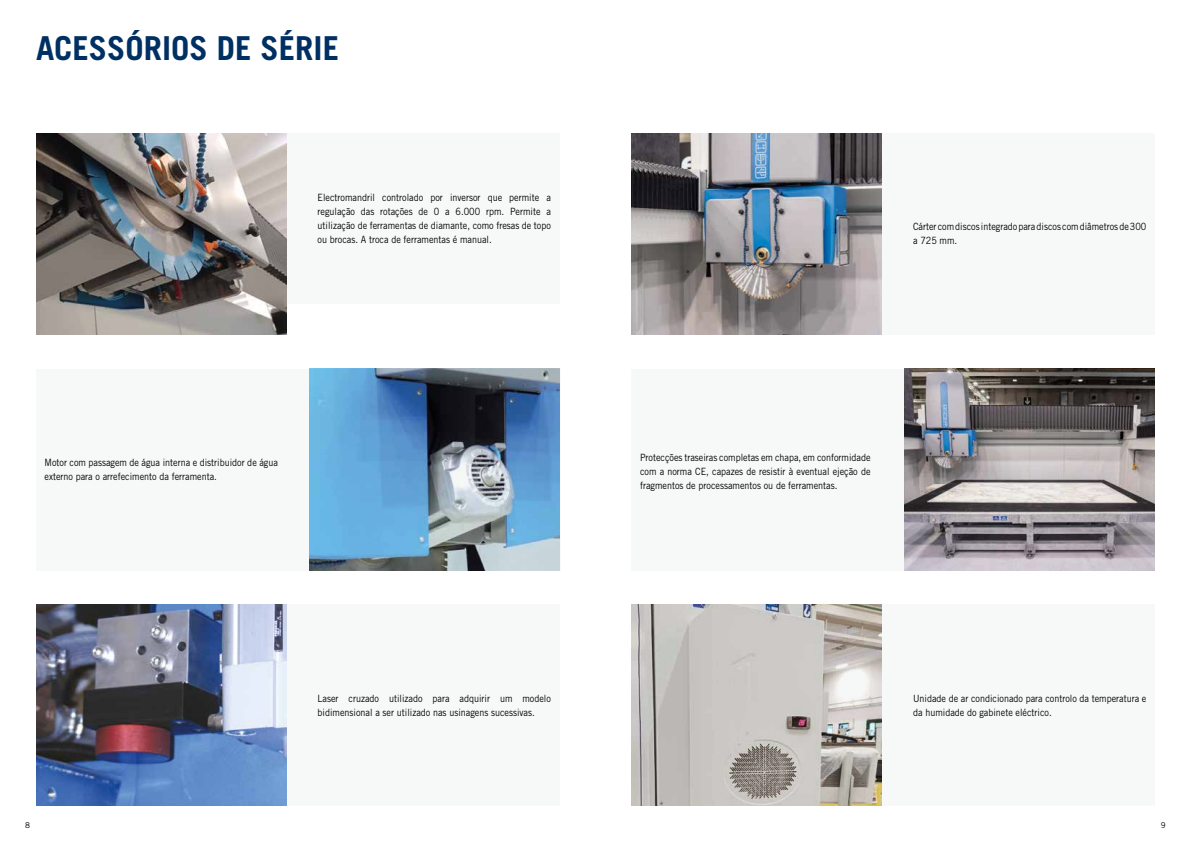
<style>
.page{position:relative;width:1191px;height:842px;background:#fff}
.page>*{position:absolute;margin:0;border:0;box-sizing:border-box;transform-origin:0 0}
.t1{font:700 33px "Trade Gothic LT Std";color:#003063}
.t2{font:10px/14px "Trade Gothic LT Std";color:#000;scale:.9 1}
.t3{font:8px "Trade Gothic LT Std";color:#000}
</style>
<div class="page">
<div style="left:36px;top:133px;width:523px;height:170px;background:#f7f9f9"></div>
<div style="left:36px;top:369px;width:524px;height:201px;background:#f7f9f9"></div>
<div style="left:631px;top:369px;width:524px;height:201px;background:#f7f9f9"></div>
<div style="left:631px;top:605px;width:524px;height:201px;background:#f7f9f9"></div>
<div style="left:631px;top:133px;width:524px;height:201px;background:#f7f9f9"></div>
<div style="left:37px;top:604px;width:523px;height:202px;background:#f7f9f9"></div>
<img style="left:36px;top:133px;width:250px;height:201px">
<img style="left:37px;top:604px;width:249px;height:202px">
<img style="left:631px;top:605px;width:251px;height:201px">
<img style="left:631px;top:133px;width:251px;height:201px">
<img style="left:309px;top:369px;width:250px;height:201px">
<img style="left:904px;top:369px;width:251px;height:201px">
<h1 class="t1" style="left:36px;top:28px;width:305px">ACESSÓRIOS DE SÉRIE</h1>
<p class="t2" style="left:317px;top:190px;width:261px;text-align:justify">Electromandril controlado por inversor que permite a regulação das rotações de 0 a 6.000 rpm. Permite a utilização de ferramentas de diamante, como fresas de topo ou brocas. A troca de ferramentas é manual.</p>
<p class="t2" style="left:45px;top:455px;width:261px">Motor com passagem de água interna e distribuidor de água externo para o arrefecimento da ferramenta.</p>
<p class="t2" style="left:913px;top:220px;width:261px">Cárter com discos integrado para discos com diâmetros de 300 a 725 mm.</p>
<p class="t2" style="left:640px;top:450px;width:258px;text-align:justify">Protecções traseiras completas em chapa, em conformidade com a norma CE, capazes de resistir à eventual ejeção de fragmentos de processamentos ou de ferramentas.</p>
<p class="t2" style="left:317px;top:691px;width:261px">Laser cruzado utilizado para adquirir um modelo bidimensional a ser utilizado nas usinagens sucessivas.</p>
<p class="t2" style="left:913px;top:691px;width:261px">Unidade de ar condicionado para controlo da temperatura e da humidade do gabinete eléctrico.</p>
<p class="t3" style="left:25px;top:820px;width:6px">8</p>
<p class="t3" style="left:1160px;top:820px;width:6px">9</p>
</div>
